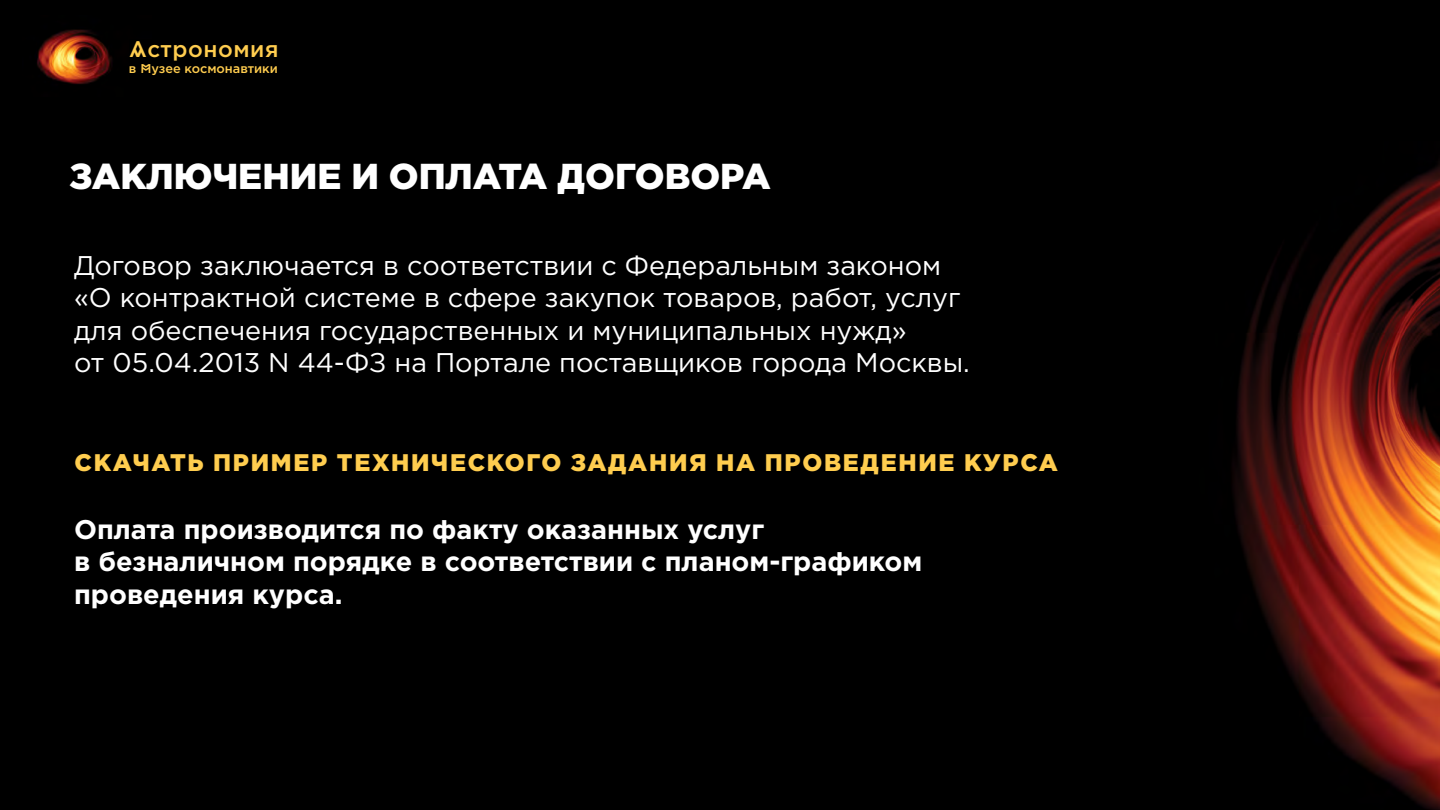
<style>
.page{position:relative;width:1440px;height:810px;background:#000}
.page>*{position:absolute;margin:0;border:0;box-sizing:border-box;transform-origin:0 0}
.t1{font:900 36px "Gotham Pro";color:#fff}
.t2{font:27px/32.4px "Gotham Pro";color:#fff}
.t3{font:700 27px/32.4px "Gotham Pro";color:#fff}
.t4{font:900 24px "Gotham Pro";letter-spacing:.07em;color:#ffcd4f}
.t5{font:22.5px "Cosmo Type";letter-spacing:.025em;color:#ffcd4f}
.t6{font:12.75px "Cosmo Type";color:#ffcd4f}
</style>
<div class="page">
<img style="left:1232px;top:161px;width:208px;height:649px">
<img style="left:37px;top:29px;width:75px;height:55px">
<p class="t5" style="left:129px;top:31px;width:151px">Астрономия</p>
<p class="t6" style="left:129px;top:58px;width:150px">в Музее космонавтики</p>
<h1 class="t1" style="left:70px;top:156px;width:703px">ЗАКЛЮЧЕНИЕ И ОПЛАТА ДОГОВОРА</h1>
<p class="t2" style="left:74px;top:249px;width:897px">Договор заключается в соответствии с Федеральным законом «О контрактной системе в сфере закупок товаров, работ, услуг для обеспечения государственных и муниципальных нужд»<br>от 05.04.2013 N 44-ФЗ на Портале поставщиков города Москвы.</p>
<p class="t4" style="left:75px;top:448px;width:985px">СКАЧАТЬ ПРИМЕР ТЕХНИЧЕСКОГО ЗАДАНИЯ НА ПРОВЕДЕНИЕ КУРСА</p>
<p class="t3" style="left:74px;top:513px;width:850px">Оплата производится по факту оказанных услуг<br>в безналичном порядке в соответствии с планом-графиком проведения курса.</p>
</div>
